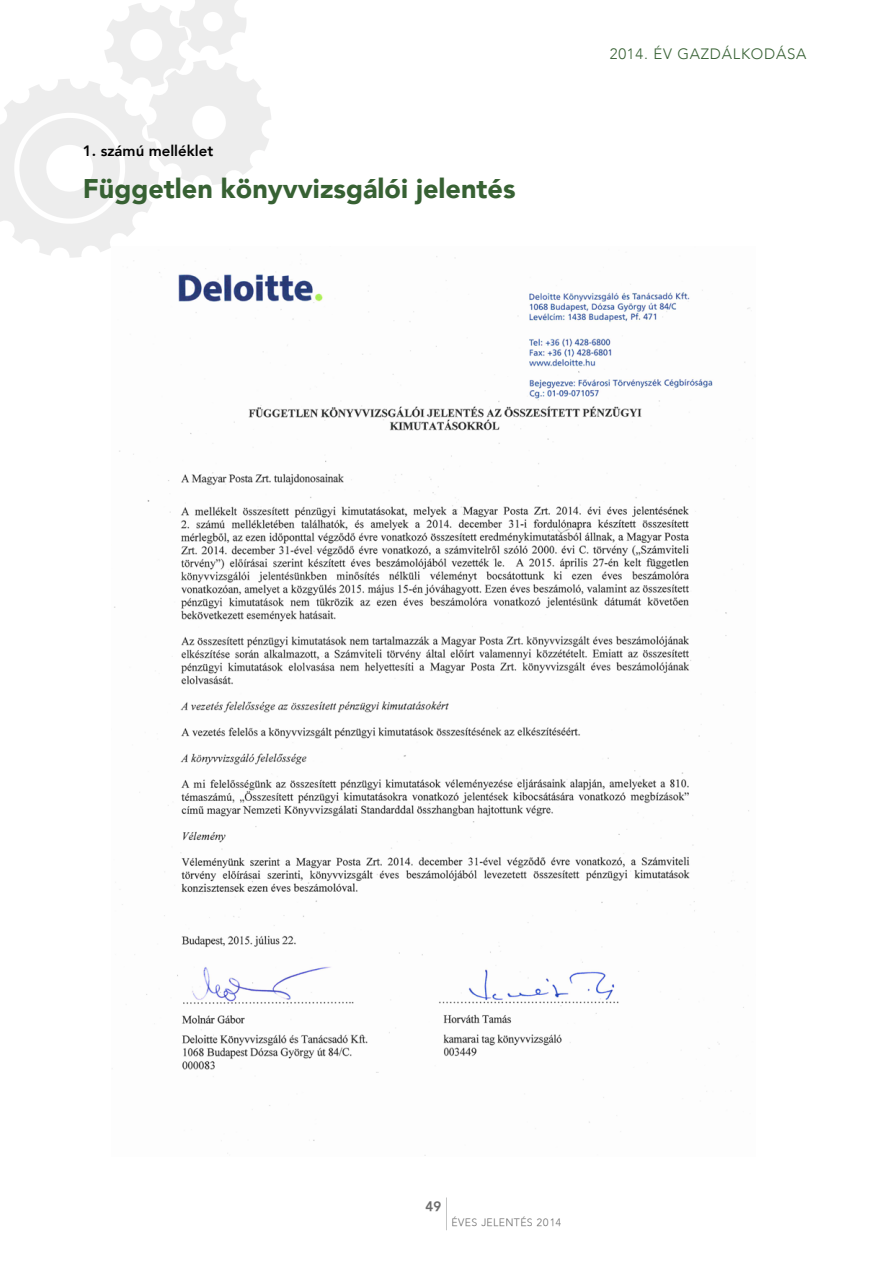
<style>
.page{position:relative;width:893px;height:1263px;background:#fff}
.page>*{position:absolute;margin:0;border:0;box-sizing:border-box;transform-origin:0 0}
.t1{font:900 27px "Avenir";color:#376133}
.t2{font:300 15px "Avenir";letter-spacing:.05em;color:#376133}
.t3{font:800 15px "Avenir";color:#000}
.t4{font:13.5px "Avenir Hv PFL Normal";color:#6e6e6e}
.t5{font:10.5px "Avenir Lt PFL Normal";letter-spacing:.1em;color:#6e6e6e}
</style>
<div class="page">
<svg style="left:0;top:0;width:271px;height:258px"></svg>
<hr style="left:446px;top:1197px;width:1px;height:33px;background:#c4c5c5">
<img style="left:112px;top:246px;width:641px;height:910px">
<p class="t3" style="left:83px;top:139px;width:132px">1. számú melléklet</p>
<p class="t1" style="left:83px;top:165px;width:434px">Független könyvvizsgálói jelentés</p>
<p class="t2" style="left:610px;top:45px;width:198px">2014. ÉV GAZDÁLKODÁSA</p>
<p class="t4" style="left:425px;top:1198px;width:17px">49</p>
<p class="t5" style="left:452px;top:1216px;width:111px">ÉVES JELENTÉS 2014</p>
</div>
